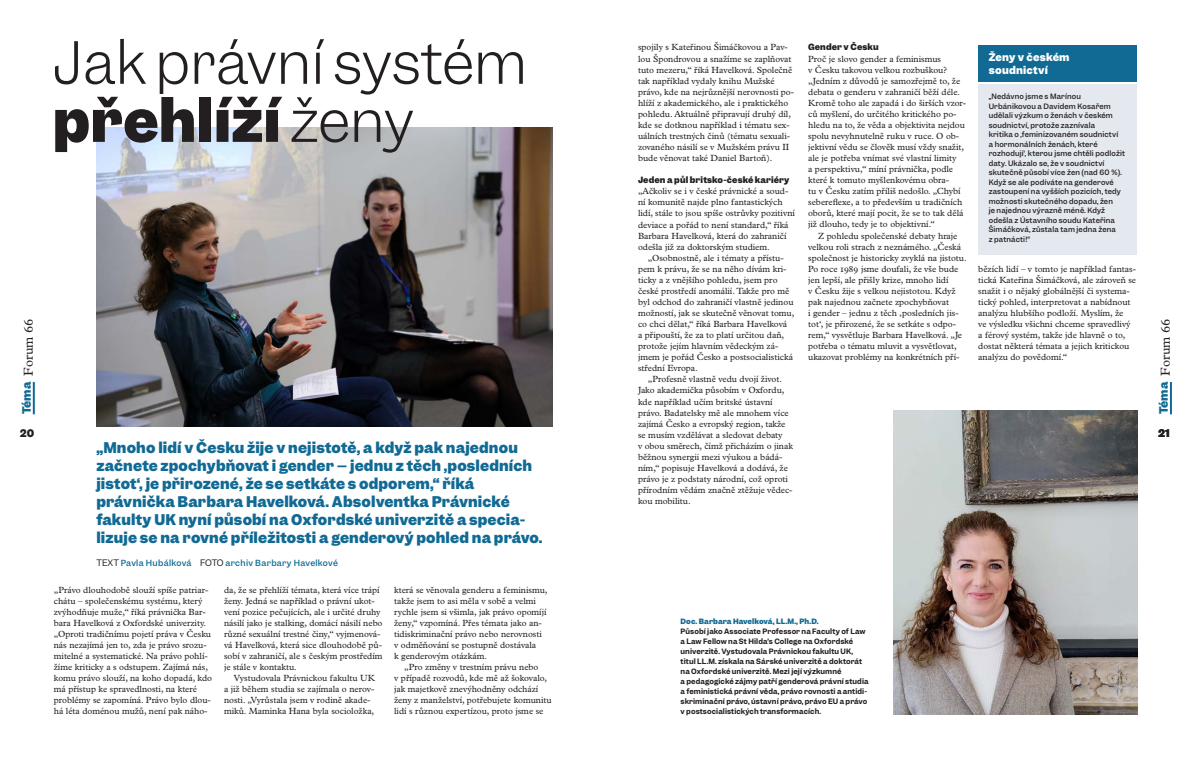
<style>
.page{position:relative;width:1191px;height:766px;background:#fff}
.page>*{position:absolute;margin:0;border:0;box-sizing:border-box;transform-origin:0 0}
.t1{font:300 55px/58px "Garnett";color:#231f20}
.t2{font:700 14px/18px "Garnett";letter-spacing:.01em;color:#116a94}
.t3{font:13px "Plantin Super";color:#231f20}
.t4{font:700 10px/12px "Garnett";letter-spacing:.02em;color:#fff}
.t5{font:700 10px "Garnett";color:#231f20}
.t6{font:9px/11.1px "Plantin Super";color:#231f20}
.t7{font:700 8.2px "Garnett";letter-spacing:.01em;color:#231f20}
.t8{font:500 8px "Garnett";letter-spacing:.04em;color:#116a94}
.t9{font:500 7px/9.5px "Garnett";letter-spacing:.02em;color:#231f20}
.t10{font:600 7px/10px "Garnett";letter-spacing:.01em;color:#231f20}
.t11{font:700 7px "Garnett";letter-spacing:.01em;color:#116a94}
.s1{font-weight:700}
.s2{font-weight:400;font-size:8.5px;color:#231f20}
</style>
<div class="page">
<img style="left:96px;top:128px;width:457px;height:298px">
<hr style="left:1170px;top:382px;width:2px;height:32px;background:#116a94">
<hr style="left:33px;top:382px;width:2px;height:32px;background:#116a94">
<img style="left:893px;top:410px;width:244px;height:304px">
<div style="left:978px;top:84px;width:159px;height:171px;background:#e4e8ef"></div>
<div style="left:978px;top:45px;width:159px;height:36px;background:#116a94"></div>
<h1 class="t1" style="left:52px;top:34px;width:476px">Jak právní systém <span class="s1">přehlíží</span> ženy</h1>
<p class="t6" style="left:638px;top:41px;width:157px">spojily s Kateřinou Šimáčkovou a Pav&shy;lou Špondrovou a snažíme se zaplňovat tuto mezeru,“ říká Havelková. Společně tak například vydaly knihu Mužské právo, kde na nejrůznější nerovnosti po&shy;hlíží z akademického, ale i praktického pohledu. Aktuálně připravují druhý díl, kde se dotknou například i tématu sex‑ uálních trestných činů (tématu sexuali&shy;zovaného násilí se v Mužském právu II bude věnovat také Daniel Bartoň).</p>
<p class="t7" style="left:638px;top:174px;width:153px">Jeden a půl britsko-české kariéry</p>
<p class="t6" style="left:638px;top:185px;width:158px">„Ačkoliv se i v české právnické a soud&shy;ní komunitě najde plno fantastických lidí, stále to jsou spíše ostrůvky pozitivní deviace a pořád to není standard,“ říká Barbara Havelková, která do zahraničí odešla již za doktorským studiem.</p>
<p class="t6" style="left:638px;top:251px;width:158px;text-indent:10px">„Osobnostně, ale i tématy a přístu&shy;pem k právu, že se na něho dívám kri&shy;ticky a z vnějšího pohledu, jsem pro české prostředí anomálií. Takže pro mě byl odchod do zahraničí vlastně jedinou možností, jak se skutečně věnovat tomu, co chci dělat,“ říká Barbara Havelková<br>a připouští, že za to platí určitou daň, protože jejím hlavním vědeckým zá&shy;jmem je pořád Česko a postsocialistická střední Evropa.</p>
<p class="t6" style="left:638px;top:373px;width:156px;text-indent:10px">„Profesně vlastně vedu dvojí život.<br>Jako akademička působím v Oxfordu, kde například učím britské ústavní právo. Badatelsky mě ale mnohem více zajímá Česko a evropský region, takže se musím vzdělávat a sledovat debaty<br>v obou směrech, čímž přicházím o jinak běžnou synergii mezi výukou a bádá&shy;ním,“ popisuje Havelková a dodává, že právo je z podstaty národní, což oproti přírodním vědám značně ztěžuje vědec&shy;kou mobilitu.</p>
<p class="t7" style="left:808px;top:42px;width:72px">Gender v Česku</p>
<p class="t6" style="left:808px;top:52px;width:160px">Proč je slovo gender a feminismus<br>v Česku takovou velkou rozbuškou? „Jedním z důvodů je samozřejmě to, že debata o genderu v zahraničí běží déle.<br>Kromě toho ale zapadá i do širších vzor&shy;ců myšlení, do určitého kritického po&shy;hledu na to, že věda a objektivita nejdou spolu nevyhnutelně ruku v ruce. O ob&shy;jektivní vědu se člověk musí vždy snažit, ale je potřeba vnímat své vlastní limity<br>a perspektivu,“ míní právnička, podle které k tomuto myšlenkovému obra-<br>tu v Česku zatím příliš nedošlo. „Chybí sebereflexe, a to především u tradičních oborů, které mají pocit, že se to tak dělá již dlouho, tedy je to objektivní.“</p>
<p class="t6" style="left:808px;top:229px;width:160px;text-indent:10px">Z pohledu společenské debaty hraje velkou roli strach z neznámého. „Česká společnost je historicky zvyklá na jistotu.<br>Po roce 1989 jsme doufali, že vše bude jen lepší, ale přišly krize, mnoho lidí<br>v Česku žije s velkou nejistotou. Když pak najednou začnete zpochybňovat<br>i gender – jednu z těch ‚posledních jis&shy;tot‘, je přirozené, že se setkáte s odpo&shy;rem,“ vysvětluje Barbara Havelková. „Je potřeba o tématu mluvit a vysvětlovat, ukazovat problémy na konkrétních pří-</p>
<p class="t4" style="left:988px;top:52px;width:82px">Ženy v českém soudnictví</p>
<p class="t9" style="left:988px;top:92px;width:138px">„Nedávno jsme s Marínou<br>Urbánikovou a Davidem Kosařem udělali výzkum o ženách v českém soudnictví, protože zaznívala<br>kritika o ‚feminizovaném soudnictví<br>a hormonálních ženách, které rozhodují‘, kterou jsme chtěli podložit daty. Ukázalo se, že v soudnictví skutečně působí více žen (nad 60 %).<br>Když se ale podíváte na genderové zastoupení na vyšších pozicích, tedy možnosti skutečného dopadu, žen<br>je najednou výrazně méně. Když odešla z Ústavního soudu Kateřina<br>Šimáčková, zůstala tam jedna žena<br>z patnácti!“</p>
<p class="t6" style="left:978px;top:262px;width:159px">bězích lidí – v tomto je například fantas&shy;tická Kateřina Šimáčková, ale zároveň se snažit i o nějaký globálnější či systema&shy;tický pohled, interpretovat a nabídnout analýzu hlubšího podloží. Myslím, že<br>ve výsledku všichni chceme spravedlivý a férový systém, takže jde hlavně o to, dostat některá témata a jejich kritickou analýzu do povědomí.“</p>
<h3 class="t3" style="left:18px;top:414px;width:97px;rotate:-90deg"><sup>Téma</sup> Forum 66</h3>
<h3 class="t3" style="left:1155px;top:414px;width:97px;rotate:-90deg"><sup>Téma</sup> Forum 66</h3>
<p class="t5" style="left:20px;top:426px;width:16px">20</p>
<p class="t5" style="left:1158px;top:426px;width:13px">21</p>
<p class="t2" style="left:96px;top:438px;width:448px">„Mnoho lidí v Česku žije v nejistotě, a když pak najednou začnete zpochybňovat i gender – jednu z těch ‚posledních jistot‘, je přirozené, že se setkáte s odporem,“ říká právnička Barbara Havelková. Absolventka Právnické fakulty UK nyní působí na Oxfordské univerzitě a specia&shy;lizuje se na rovné příležitosti a genderový pohled na právo.</p>
<p class="t8" style="left:96px;top:557px;width:243px"><span class="s2">TEXT</span> Pavla Hubálková <span class="s2">FOTO</span> archiv Barbary Havelkové</p>
<p class="t6" style="left:54px;top:583px;width:160px">„Právo dlouhodobě slouží spíše patriar&shy;chátu – společenskému systému, který zvýhodňuje muže,“ říká právnička Bar&shy;bara Havelková z Oxfordské univerzity. „Oproti tradičnímu pojetí práva v Česku nás nezajímá jen to, zda je právo srozu&shy;mitelné a systematické. Na právo pohlí&shy;žíme kriticky a s odstupem. Zajímá nás, komu právo slouží, na koho dopadá, kdo má přístup ke spravedlnosti, na které problémy se zapomíná. Právo bylo dlou&shy;há léta doménou mužů, není pak náho-</p>
<p class="t6" style="left:224px;top:583px;width:160px">da, že se přehlíží témata, která více trápí ženy. Jedná se například o právní ukot&shy;vení pozice pečujících, ale i určité druhy násilí jako je stalking, domácí násilí nebo různé sexuální trestné činy,“ vyjmenová&shy;vá Havelková, která sice dlouhodobě pů&shy;sobí v zahraničí, ale s českým prostředím je stále v kontaktu.</p>
<p class="t6" style="left:394px;top:583px;width:155px">která se věnovala genderu a feminismu, takže jsem to asi měla v sobě a velmi rychle jsem si všimla, jak právo opomíjí ženy,“ vzpomíná. Přes témata jako an&shy;tidiskriminační právo nebo nerovnosti v odměňování se postupně dostávala<br>k genderovým otázkám.</p>
<p class="t6" style="left:394px;top:660px;width:159px;text-indent:10px">„Pro změny v trestním právu nebo<br>v případě rozvodů, kde mě až šokovalo, jak majetkově znevýhodněny odchází ženy z manželství, potřebujete komunitu lidí s různou expertízou, proto jsme se</p>
<p class="t11" style="left:680px;top:616px;width:140px">Doc. Barbara Havelková, LL.M., Ph.D.</p>
<p class="t10" style="left:680px;top:626px;width:189px">Působí jako Associate Professor na Faculty of Law a Law Fellow na St Hilda’s College na Oxfordské univerzitě. Vystudovala Právnickou fakultu UK, titul LL.M. získala na Sárské univerzitě a doktorát na Oxfordské univerzitě. Mezi její výzkumné<br>a pedagogické zájmy patří genderová právní studia a feministická právní věda, právo rovnosti a antidi&shy;skriminační právo, ústavní právo, právo EU a právo v postsocialistických transformacích.</p>
<p class="t6" style="left:224px;top:671px;width:152px;text-indent:10px">Vystudovala Právnickou fakultu UK a již během studia se zajímala o nerov&shy;nosti. „Vyrůstala jsem v rodině akade&shy;miků. Maminka Hana byla socioložka,</p>
</div>
